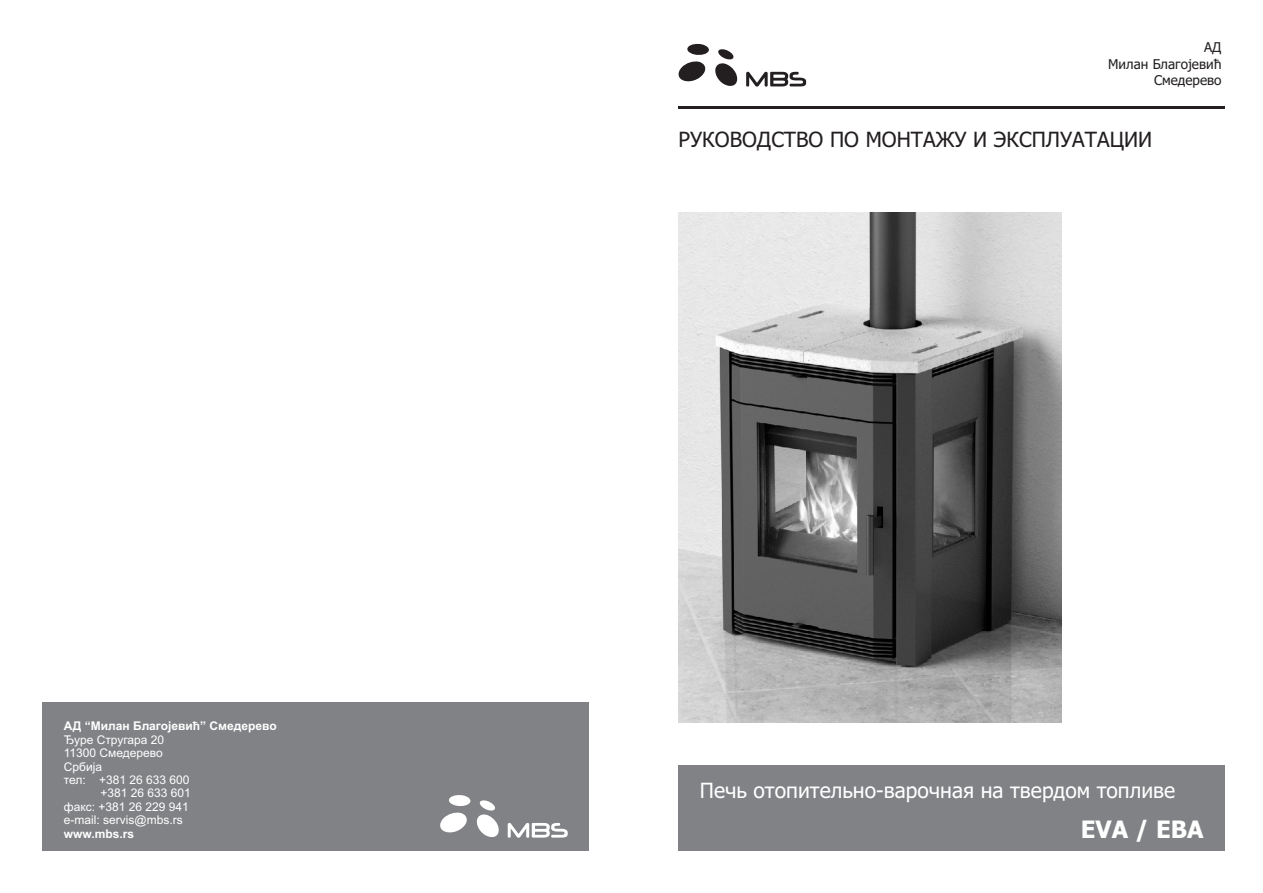
<style>
.page{position:relative;width:1263px;height:893px;background:#fff}
.page>*{position:absolute;margin:0;border:0;box-sizing:border-box;transform-origin:0 0}
.t1{font:700 24px "Tahoma";color:#fff}
.t2{font:21px "Tahoma";color:#fff}
.t3{font:21px "Tahoma";color:#231f20}
.t4{font:13.5px/16.4px "Tahoma";color:#231f20;text-align:right}
.t5{font:12px "Arial";color:#fff}
.t6{font:700 12px "Arial";color:#fff}
</style>
<div class="page">
<div style="left:43px;top:702px;width:546px;height:148px;background:#808285"></div>
<svg style="left:440px;top:795px;width:128px;height:43px"></svg>
<div style="left:678px;top:765px;width:547px;height:85px;background:#808285"></div>
<hr style="left:678px;top:106px;width:547px;height:2px;background:#231f20">
<svg style="left:678px;top:43px;width:128px;height:44px"></svg>
<img style="left:678px;top:213px;width:383px;height:510px">
<p class="t6" style="left:64px;top:722px;width:214px">АД “Милан Благојевић” Смедерево</p>
<p class="t5" style="left:64px;top:735px;width:102px">Ђуре Стругара 20</p>
<p class="t5" style="left:64px;top:748px;width:101px">11300 Смедерево</p>
<p class="t5" style="left:64px;top:762px;width:40px">Србија</p>
<p class="t5" style="left:64px;top:775px;width:127px">тел: +381 26 633 600</p>
<p class="t5" style="left:100px;top:789px;width:92px">+381 26 633 601</p>
<p class="t5" style="left:64px;top:802px;width:127px">факс: +381 26 229 941</p>
<p class="t5" style="left:64px;top:815px;width:120px">e-mail: servis@mbs.rs</p>
<p class="t6" style="left:64px;top:829px;width:72px">www.mbs.rs</p>
<p class="t4" style="left:1108px;top:40px;width:115px">AД<br>Милан Благојевић<br>Смедерево</p>
<h2 class="t3" style="left:678px;top:131px;width:475px">РУКОВОДСТВО ПО МОНТАЖУ И ЭКСПЛУАТАЦИИ</h2>
<h2 class="t2" style="left:700px;top:782px;width:477px">Печь отопительно-варочная на твердом топливе</h2>
<h1 class="t1" style="left:1081px;top:819px;width:124px">EVA / ЕВА</h1>
</div>
